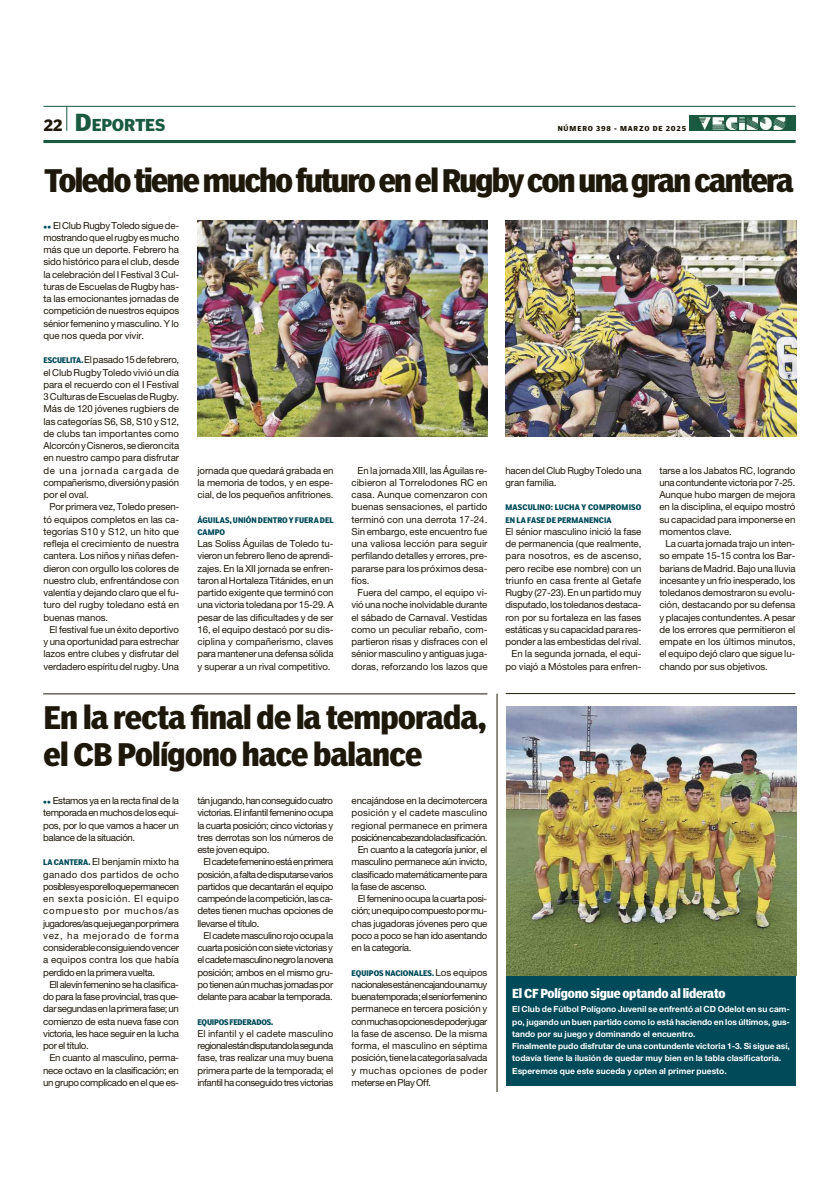
<style>
.page{position:relative;width:839px;height:1196px;background:#fff}
.page>*{position:absolute;margin:0;border:0;box-sizing:border-box;transform-origin:0 0}
.t1{font:700 condensed 30.6px/36.8px "Poynter Agate Zero";letter-spacing:-.04em;color:#1e180a}
.t2{font:900 17.2px "Poynter Gothic Text";letter-spacing:-.015em;color:#195a41}
.t3{font:700 condensed 12.2px "Poynter Agate Zero";letter-spacing:-.02em;color:#fefefe}
.t4{font:9.6px/12.2px "Helvetica Neue LT Std";letter-spacing:-.015em;color:#1e180a;text-align:justify}
.t5{font:9.6px "Helvetica Neue LT Std";letter-spacing:-.04em;color:#1e180a}
.t6{font:9.6px "Helvetica Neue LT Std";letter-spacing:.01em;color:#1e180a}
.t7{font:9.6px "Helvetica Neue LT Std";letter-spacing:-.07em;color:#1e180a}
.t8{font:9.6px "Helvetica Neue LT Std";letter-spacing:-.045em;color:#1e180a}
.t9{font:700 8.4px/12.2px "Helvetica Neue LT Std";color:#fefefe}
.t10{font:700 condensed 7.6px/12.2px "Poynter Agate Zero";letter-spacing:.005em;color:#004a59}
.t11{font:700 condensed 7.6px "Poynter Agate Zero";letter-spacing:-.025em;color:#004a59}
.t12{font:900 7.2px "Poynter Gothic Text";letter-spacing:.12em;color:#1e180a}
.s1{font-size:16.4px;color:#1e180a}
.s2{font-size:24.4px}
.s3{color:#004a59}
.s4{font-family:"Poynter Agate Zero";font-weight:700;font-stretch:condensed;font-size:7.6px;color:#004a59}
.s5{font-family:"Helvetica Neue LT Std";font-weight:400;font-stretch:normal;font-size:9.6px;color:#1e180a}
</style>
<div class="page">
<hr style="left:43px;top:106px;width:752px;height:1px;background:#195a41">
<hr style="left:43px;top:140px;width:752px;height:3px;background:#195a41">
<svg style="left:66px;top:106px;width:1px;height:25px"></svg>
<img style="left:689px;top:116px;width:106px;height:15px">
<img style="left:197px;top:221px;width:290px;height:216px">
<hr style="left:505px;top:693px;width:290px;height:1px;background:#1e180a">
<hr style="left:496px;top:694px;width:1px;height:398px;background:#1e180a">
<hr style="left:43px;top:693px;width:444px;height:1px;background:#1e180a">
<img style="left:505px;top:221px;width:291px;height:216px">
<div style="left:506px;top:963px;width:290px;height:123px;background:#004a59"></div>
<img style="left:506px;top:706px;width:290px;height:269px">
<h2 class="t2" style="left:43px;top:115px;width:123px"><span class="s1">22</span> <span class="s2">D</span>EPORTES</h2>
<p class="t12" style="left:557px;top:124px;width:130px">NÚMERO 398 - MARZO DE 2025</p>
<h1 class="t1" style="left:44px;top:162px;width:751px">Toledo tiene mucho futuro en el Rugby con una gran cantera</h1>
<p class="t4" style="left:43px;top:219px;width:137px"><span class="s3">●</span> <span class="s3">●</span> El Club Rugby Toledo sigue de&shy;mostrando que el rugby es mucho más que un deporte. Febrero ha sido histórico para el club, desde la celebración del I Festival 3 Cul&shy;turas de Escuelas de Rugby has&shy;ta las emocionantes jornadas de competición de nuestros equipos sénior femenino y masculino. Y lo que nos queda por vivir.</p>
<p class="t4" style="left:43px;top:354px;width:137px"><span class="s4">ESCUELITA.</span> El pasado 15 de febrero, el Club Rugby Toledo vivió un día para el recuerdo con el I Festival 3 Culturas de Escuelas de Rugby.<br>Más de 120 jóvenes rugbiers de las categorías S6, S8, S10 y S12, de clubs tan importantes como Alcorcón y Cisneros, se dieron cita en nuestro campo para disfrutar de una jornada cargada de compañerismo, diversión y pasión por el oval.</p>
<p class="t4" style="left:43px;top:501px;width:137px;text-indent:6px">Por primera vez, Toledo presen&shy;tó equipos completos en las ca&shy;tegorías S10 y S12, un hito que refleja el crecimiento de nuestra cantera. Los niños y niñas defen&shy;dieron con orgullo los colores de nuestro club, enfrentándose con valentía y dejando claro que el fu&shy;turo del rugby toledano está en buenas manos.</p>
<p class="t4" style="left:43px;top:623px;width:137px;text-indent:6px">El festival fue un éxito deportivo y una oportunidad para estrechar lazos entre clubes y disfrutar del verdadero espíritu del rugby. Una</p>
<p class="t4" style="left:351px;top:464px;width:138px;text-indent:6px">En la jornada XIII, las Águilas re&shy;cibieron al Torrelodones RC en casa. Aunque comenzaron con buenas sensaciones, el partido terminó con una derrota 17-24.<br>Sin embargo, este encuentro fue una valiosa lección para seguir perfilando detalles y errores, pre&shy;pararse para los próximos desa&shy;fíos.</p>
<p class="t4" style="left:351px;top:586px;width:138px;text-indent:6px">Fuera del campo, el equipo vi&shy;vió una noche inolvidable durante el sábado de Carnaval. Vestidas como un peculiar rebaño, com&shy;partieron risas y disfraces con el sénior masculino y antiguas juga&shy;doras, reforzando los lazos que</p>
<p class="t4" style="left:659px;top:464px;width:137px">tarse a los Jabatos RC, logrando una contundente victoria por 7-25.<br>Aunque hubo margen de mejora en la disciplina, el equipo mostró su capacidad para imponerse en momentos clave.</p>
<p class="t4" style="left:659px;top:537px;width:138px;text-indent:6px">La cuarta jornada trajo un inten&shy;so empate 15-15 contra los Bar&shy;barians de Madrid. Bajo una lluvia incesante y un frío inesperado, los toledanos demostraron su evolu&shy;ción, destacando por su defensa y placajes contundentes. A pesar de los errores que permitieron el empate en los últimos minutos, el equipo dejó claro que sigue lu&shy;chando por sus objetivos.</p>
<p class="t4" style="left:197px;top:464px;width:137px">jornada que quedará grabada en la memoria de todos, y en espe&shy;cial, de los pequeños anfitriones.</p>
<p class="t10" style="left:197px;top:514px;width:137px">ÁGUILAS, UNIÓN DENTRO Y FUERA DEL<br>CAMPO</p>
<p class="t4" style="left:197px;top:537px;width:138px">Las Soliss Águilas de Toledo tu&shy;vieron un febrero lleno de aprendi&shy;zajes. En la XII jornada se enfren&shy;taron al Hortaleza Titánides, en un partido exigente que terminó con una victoria toledana por 15-29. A pesar de las dificultades y de ser 16, el equipo destacó por su dis&shy;ciplina y compañerismo, claves para mantener una defensa sólida y superar a un rival competitivo.</p>
<p class="t4" style="left:505px;top:464px;width:138px">hacen del Club Rugby Toledo una gran familia.</p>
<p class="t10" style="left:505px;top:501px;width:137px">MASCULINO: LUCHA Y COMPROMISO<br>EN LA FASE DE PERMANENCIA</p>
<p class="t4" style="left:505px;top:525px;width:138px;text-align:right">El sénior masculino inició la fase de permanencia (que realmente, para nosotros, es de ascenso, pero recibe ese nombre) con un triunfo en casa frente al Getafe<br>Rugby (27-23). En un partido muy disputado, los toledanos destaca&shy;ron por su fortaleza en las fases estáticas y su capacidad para res&shy;ponder a las embestidas del rival.<br>En la segunda jornada, el equi&shy;po viajó a Móstoles para enfren-</p>
<h1 class="t1" style="left:44px;top:699px;width:444px">En la recta final de la temporada, el CB Polígono hace balance</h1>
<p class="t4" style="left:43px;top:794px;width:137px"><span class="s3">●</span> <span class="s3">●</span> Estamos ya en la recta final de la temporada en muchos de los equi&shy;pos, por lo que vamos a hacer un balance de la situación.</p>
<p class="t4" style="left:43px;top:856px;width:137px"><span class="s4">LA CANTERA.</span> El benjamín mixto ha ganado dos partidos de ocho posibles y es por ello que permanecen en sexta posición. El equipo compuesto por muchos/as jugadores/as que juegan por primera vez, ha mejorado de forma considerable consiguiendo vencer a equipos contra los que había perdido en la primera vuelta.</p>
<p class="t4" style="left:43px;top:978px;width:137px;text-indent:6px">Ell alevín femenino se ha clasifica&shy;do para la fase provincial, tras que&shy;dar segundas en la primera fase; un comienzo de esta nueva fase con victoria, les hace seguir en la lucha por el título.</p>
<p class="t4" style="left:43px;top:1051px;width:137px;text-indent:6px">En cuanto al masculino, perma&shy;nece octavo en la clasificación; en un grupo complicado en el que es-</p>
<p class="t4" style="left:197px;top:794px;width:137px">tán jugando, han conseguido cuatro victorias. El infantil femenino ocupa la cuarta posición; cinco victorias y tres derrotas son los números de este joven equipo.</p>
<p class="t4" style="left:197px;top:856px;width:137px;text-indent:6px">El cadete femenino está en primera posición, a falta de disputarse varios partidos que decantarán el equipo campeón de la competición, las ca&shy;detes tienen muchas opciones de llevarse el título.</p>
<p class="t4" style="left:197px;top:929px;width:137px;text-indent:6px">El cadete masculino rojo ocupa la cuarta posición con siete victorias y el cadete masculino negro la novena posición; ambos en el mismo gru&shy;po tienen aún muchas jornadas por delante para acabar la temporada.</p>
<p class="t11" style="left:197px;top:1017px;width:77px">EQUIPOS FEDERADOS.</p>
<p class="t4" style="left:197px;top:1027px;width:137px">El infantil y el cadete masculino regional están disputando la segunda fase, tras realizar una muy buena primera parte de la temporada; el infantil ha conseguido tres victorias</p>
<p class="t4" style="left:351px;top:794px;width:137px">encajándose en la decimotercera</p>
<p class="t6" style="left:351px;top:807px;width:137px">posición y el cadete masculino</p>
<p class="t6" style="left:351px;top:819px;width:137px">regional permanece en primera</p>
<p class="t7" style="left:351px;top:832px;width:137px">posición encabezando la clasificación.</p>
<p class="t5" style="left:358px;top:844px;width:131px">En cuanto a la categoría junior, el</p>
<p class="t5" style="left:351px;top:856px;width:137px">masculino permanece aún invicto,</p>
<p class="t5" style="left:351px;top:868px;width:137px">clasificado matemáticamente para</p>
<p class="t5" style="left:351px;top:881px;width:77px">la fase de ascenso.</p>
<p class="t5" style="left:358px;top:893px;width:131px">El femenino ocupa la cuarta posi-</p>
<p class="t8" style="left:351px;top:905px;width:137px">ción; un equipo compuesto por mu-</p>
<p class="t4" style="left:351px;top:917px;width:137px">chas jugadoras jóvenes pero que</p>
<p class="t5" style="left:351px;top:929px;width:137px">poco a poco se han ido asentando</p>
<p class="t5" style="left:351px;top:942px;width:61px">en la categoría.</p>
<p class="t10" style="left:351px;top:966px;width:137px">EQUIPOS NACIONALES. <span class="s5">Los equipos</span></p>
<p class="t4" style="left:351px;top:978px;width:137px">nacionales están encajando una muy buena temporada ; el senior femenino permanece en tercera posición y con muchas opciones de poder jugar la fase de ascenso. De la misma forma, el masculino en séptima posición, tiene la categoría salvada y muchas opciones de poder meterse en Play Off.</p>
<p class="t3" style="left:512px;top:986px;width:215px">El CF Polígono sigue optando al liderato</p>
<p class="t9" style="left:512px;top:1003px;width:279px">El Club de Fútbol Polígono Juvenil se enfrentó al CD Odelot en su cam&shy;po, jugando un buen partido como lo está haciendo en los últimos, gus&shy;tando por su juego y dominando el encuentro.<br>Finalmente pudo disfrutar de una contundente victoria 1-3. Si sigue así, todavía tiene la ilusión de quedar muy bien en la tabla clasificatoria.<br>Esperemos que este suceda y opten al primer puesto.</p>
</div>
